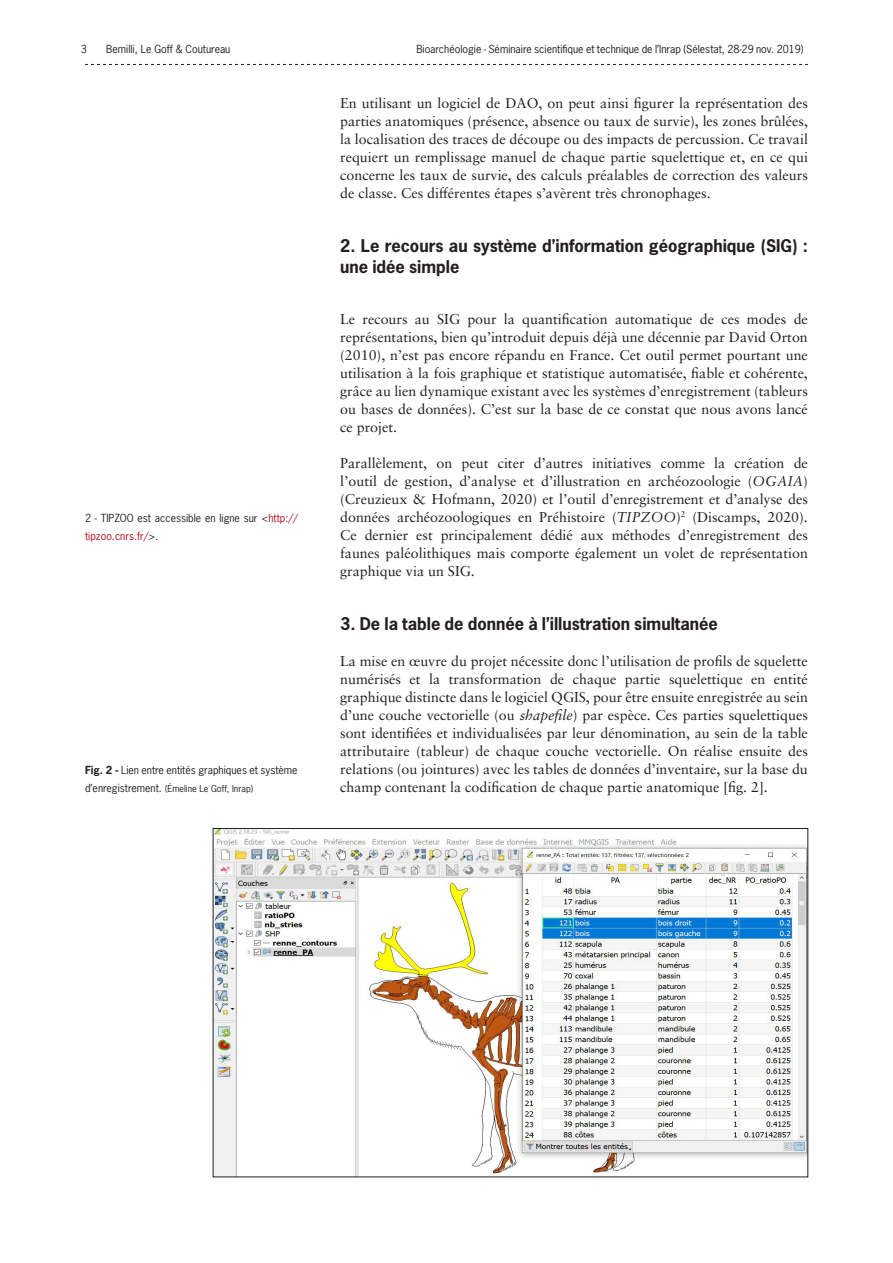
<style>
.page{position:relative;width:893px;height:1263px;background:#fff}
.page>*{position:absolute;margin:0;border:0;box-sizing:border-box;transform-origin:0 0}
.Titre_1_paragraphe{font:700 16.5px/21px "News Gothic Std";color:#231f20}
.Texte{font:14.25px/18px "Sabon LT Pro";color:#231f20;text-align:justify}
.Légende{font:10.5px/18px "News Gothic Std";color:#231f20}
.Légende-2{font:9px "News Gothic Std";color:#231f20}
.s1{color:#bf0c1d}
.s2{font-weight:700}
.s3{font-size:10.5px}
.s4{font-style:italic}
</style>
<div class="page">
<svg style="left:85px;top:64px;width:723px;height:1px"></svg>
<img style="left:215px;top:830px;width:591px;height:345px">
<p class="Légende" style="left:81px;top:39px;width:8px">3</p>
<p class="Légende" style="left:106px;top:39px;width:126px">Bemilli, Le Goff &amp; Coutureau</p>
<p class="Légende" style="left:416px;top:39px;width:389px">Bioarchéologie - Séminaire scientifique et technique de l’Inrap (Sélestat, 28-29 nov. 2019)</p>
<p class="Légende" style="left:85px;top:509px;width:214px">2 - TIPZOO est accessible en ligne sur &lt;<span class="s1">http:// tipzoo.cnrs.fr/</span>&gt;.</p>
<p class="Légende" style="left:85px;top:761px;width:214px"><span class="s2">Fig. 2 -</span> Lien entre entités graphiques et système</p>
<p class="Légende-2" style="left:85px;top:783px;width:170px"><span class="s3">d’enregistrement.</span> (Émeline Le Goff, Inrap)</p>
<p class="Texte" style="left:340px;top:94px;width:469px">En utilisant un logiciel de DAO, on peut ainsi figurer la représentation des parties anatomiques (présence, absence ou taux de survie), les zones brûlées, la localisation des traces de découpe ou des impacts de percussion. Ce travail requiert un remplissage manuel de chaque partie squelettique et, en ce qui concerne les taux de survie, des calculs préalables de correction des valeurs de classe. Ces différentes étapes s’avèrent très chronophages.</p>
<p class="Titre_1_paragraphe" style="left:340px;top:235px;width:469px">2. Le recours au système d’information géographique (SIG) : une idée simple</p>
<p class="Texte" style="left:340px;top:310px;width:469px">Le recours au SIG pour la quantification automatique de ces modes de représentations, bien qu’introduit depuis déjà une décennie par David Orton (2010), n’est pas encore répandu en France. Cet outil permet pourtant une utilisation à la fois graphique et statistique automatisée, fiable et cohérente, grâce au lien dynamique existant avec les systèmes d’enregistrement (tableurs ou bases de données). C’est sur la base de ce constat que nous avons lancé ce projet.</p>
<p class="Texte" style="left:340px;top:454px;width:469px">Parallèlement, on peut citer d’autres initiatives comme la création de l’outil de gestion, d’analyse et d’illustration en archéozoologie (<span class="s4">OGAIA</span>) (Creuzieux &amp; Hofmann, 2020) et l’outil d’enregistrement et d’analyse des données archéozoologiques en Préhistoire (<span class="s4">TIPZOO</span>)<sup>2</sup> (Discamps, 2020).<br>Ce dernier est principalement dédié aux méthodes d’enregistrement des faunes paléolithiques mais comporte également un volet de représentation graphique via un SIG.</p>
<p class="Titre_1_paragraphe" style="left:340px;top:613px;width:379px">3. De la table de donnée à l’illustration simultanée</p>
<p class="Texte" style="left:340px;top:652px;width:469px">La mise en œuvre du projet nécessite donc l’utilisation de profils de squelette numérisés et la transformation de chaque partie squelettique en entité graphique distincte dans le logiciel QGIS, pour être ensuite enregistrée au sein d’une couche vectorielle (ou <span class="s4">shapefile</span>) par espèce. Ces parties squelettiques sont identifiées et individualisées par leur dénomination, au sein de la table attributaire (tableur) de chaque couche vectorielle. On réalise ensuite des relations (ou jointures) avec les tables de données d’inventaire, sur la base du champ contenant la codification de chaque partie anatomique [fig. 2].</p>
</div>
